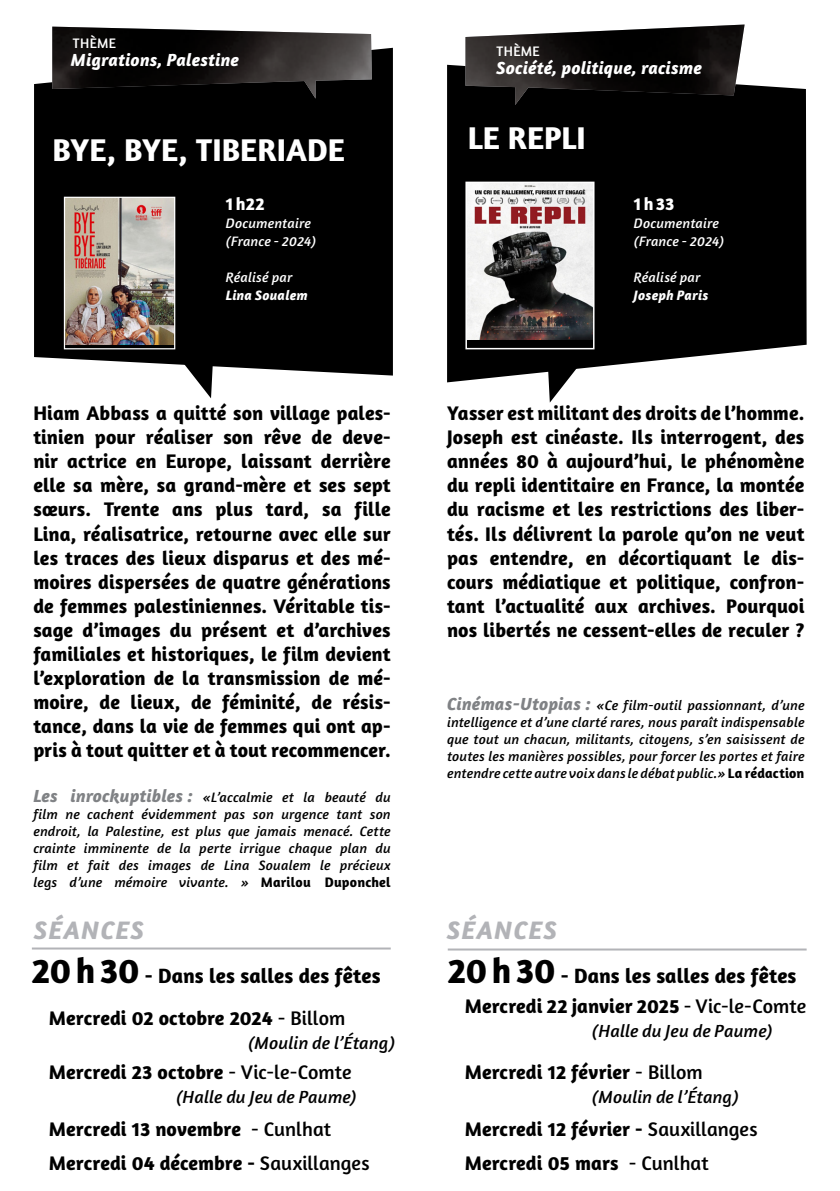
<style>
.page{position:relative;width:840px;height:1191px;background:#fff}
.page>*{position:absolute;margin:0;border:0;box-sizing:border-box;transform-origin:0 0}
.Titre_film{font:700 32px "Amaranth";letter-spacing:.005em;color:#fff}
.t1{font:italic 700 26px "Amaranth";letter-spacing:.055em;color:#b2b3b7}
.t2{font:700 21px "Amaranth";letter-spacing:.005em;color:#000}
.Critique_texte{font:700 20px/24px "Amaranth";color:#000;text-align:justify}
.Séances{font:700 20px "Amaranth";color:#000}
.Séances-2{font:italic 18px "Amaranth";letter-spacing:.005em;color:#000}
.Thème_sous-titre{font:italic 700 18px "Amaranth";letter-spacing:.005em;color:#fff}
.t3{font:700 18px "Amaranth";letter-spacing:.075em;color:#fff}
.Critique_texte-2{font:italic 14px/17px "Amaranth";letter-spacing:.015em;color:#000;text-align:justify}
.Fiche_technique_film{font:italic 14px/18px "Amaranth";letter-spacing:.01em;color:#fff}
.Fiche_technique_film-2{font:italic 700 14px "Amaranth";letter-spacing:.015em;color:#fff}
.Thème_titre{font:14px "Amaranth";letter-spacing:.025em;color:#fff}
.s1{font-weight:700;font-size:18px;color:#808285}
.s2{font-weight:700;font-style:normal}
.s3{font-size:36px}
.s4{font-weight:400}
</style>
<div class="page">
<svg style="left:447px;top:65px;width:359px;height:317px;background:#181818"></svg>
<div style="left:34px;top:48px;width:358px;height:327px;background:#000"></div>
<hr style="left:32px;top:947px;width:358px;height:2px;background:#b2b3b7">
<hr style="left:447px;top:948px;width:359px;height:2px;background:#b2b3b7">
<img style="left:66px;top:199px;width:107px;height:145px">
<div style="left:64px;top:197px;width:111px;height:152px;border:1px solid #fff"></div>
<svg style="left:175px;top:353px;width:38px;height:45px"></svg>
<svg style="left:547px;top:357px;width:38px;height:45px"></svg>
<img style="left:52px;top:27px;width:319px;height:72px">
<img style="left:465px;top:25px;width:279px;height:80px">
<img style="left:468px;top:185px;width:123px;height:154px">
<div style="left:465px;top:182px;width:129px;height:167px;border:2px solid #fff"></div>
<p class="Thème_titre" style="left:73px;top:34px;width:45px">THÈME</p>
<p class="Thème_sous-titre" style="left:71px;top:48px;width:169px">Migrations, Palestine</p>
<p class="Titre_film" style="left:52px;top:129px;width:293px">BYE, BYE, TIBERIADE</p>
<p class="t3" style="left:226px;top:193px;width:40px">1h22</p>
<p class="Fiche_technique_film" style="left:226px;top:215px;width:92px">Documentaire (France - 2024)</p>
<p class="Fiche_technique_film" style="left:226px;top:269px;width:68px">Réalisé par</p>
<p class="Fiche_technique_film-2" style="left:226px;top:287px;width:83px">Lina Soualem</p>
<p class="Critique_texte" style="left:33px;top:401px;width:359px">Hiam Abbass a quitté son village pales&shy;tinien pour réaliser son rêve de deve&shy;nir actrice en Europe, laissant derrière elle sa mère, sa grand-mère et ses sept sœurs. Trente ans plus tard, sa fille Lina, réalisatrice, retourne avec elle sur les traces des lieux disparus et des mé&shy;moires dispersées de quatre générations de femmes palestiniennes. Véritable tis&shy;sage d’images du présent et d’archives familiales et historiques, le film devient l’exploration de la transmission de mé&shy;moire, de lieux, de féminité, de résis&shy;tance, dans la vie de femmes qui ont ap&shy;pris à tout quitter et à tout recommencer.</p>
<p class="Critique_texte-2" style="left:33px;top:789px;width:359px"><span class="s1">Les inrockuptibles :</span> «L’accalmie et la beauté du film ne cachent évidemment pas son urgence tant son endroit, la Palestine, est plus que jamais menacé. Cette crainte imminente de la perte irrigue chaque plan du film et fait des images de Lina Soualem le précieux legs d’une mémoire vivante. » <span class="s2">Marilou Duponchel</span></p>
<p class="Thème_titre" style="left:496px;top:43px;width:45px">THÈME</p>
<p class="Thème_sous-titre" style="left:496px;top:57px;width:207px">Société, politique, racisme</p>
<p class="Titre_film" style="left:467px;top:118px;width:119px">LE REPLI</p>
<p class="t3" style="left:633px;top:193px;width:42px">1h33</p>
<p class="Fiche_technique_film" style="left:633px;top:215px;width:86px">Documentaire</p>
<p class="Fiche_technique_film" style="left:633px;top:233px;width:92px">(France - 2024)</p>
<p class="Fiche_technique_film" style="left:633px;top:269px;width:68px">Réalisé par</p>
<p class="Fiche_technique_film-2" style="left:633px;top:287px;width:76px">Joseph Paris</p>
<p class="Critique_texte" style="left:447px;top:401px;width:359px">Yasser est militant des droits de l’homme.<br>Joseph est cinéaste. Ils interrogent, des années 80 à aujourd’hui, le phénomène du repli identitaire en France, la montée du racisme et les restrictions des liber&shy;tés. Ils délivrent la parole qu’on ne veut pas entendre, en décortiquant le dis&shy;cours médiatique et politique, confron&shy;tant l’actualité aux archives. Pourquoi nos libertés ne cessent-elles de reculer ?</p>
<p class="Critique_texte-2" style="left:447px;top:697px;width:359px"><span class="s1">Cinémas-Utopias :</span> «Ce film-outil passionnant, d’une intelligence et d’une clarté rares, nous paraît indispensable que tout un chacun, militants, citoyens, s’en saisissent de toutes les manières possibles, pour forcer les portes et faire entendre cette autre voix dans le débat public.» <span class="s2">La rédaction</span></p>
<p class="t1" style="left:34px;top:914px;width:112px">SÉANCES</p>
<p class="t1" style="left:447px;top:914px;width:112px">SÉANCES</p>
<p class="t2" style="left:32px;top:962px;width:350px"><span class="s3">20h30</span> - Dans les salles des fêtes</p>
<p class="Séances" style="left:49px;top:1005px;width:297px">Mercredi 02 octobre 2024 <span class="s4">- Billom</span></p>
<p class="Séances-2" style="left:248px;top:1032px;width:149px">(Moulin de l’Étang)</p>
<p class="Séances" style="left:49px;top:1059px;width:304px">Mercredi 23 octobre <span class="s4">- Vic-le-Comte</span></p>
<p class="Séances-2" style="left:176px;top:1086px;width:182px">(Halle du Jeu de Paume)</p>
<p class="Séances" style="left:49px;top:1116px;width:283px">Mercredi 13 novembre <span class="s4">- Cunlhat</span></p>
<p class="Séances" style="left:49px;top:1150px;width:322px">Mercredi 04 décembre - <span class="s4">Sauxillanges</span></p>
<p class="t2" style="left:447px;top:962px;width:350px"><span class="s3">20h30</span> - Dans les salles des fêtes</p>
<p class="Séances" style="left:464px;top:993px;width:342px">Mercredi 22 janvier 2025 <span class="s4">- Vic-le-Comte</span></p>
<p class="Séances-2" style="left:591px;top:1020px;width:182px">(Halle du Jeu de Paume)</p>
<p class="Séances" style="left:464px;top:1059px;width:239px">Mercredi 12 février <span class="s4">- Billom</span></p>
<p class="Séances-2" style="left:591px;top:1086px;width:149px">(Moulin de l’Étang)</p>
<p class="Séances" style="left:464px;top:1116px;width:294px">Mercredi 12 février - <span class="s4">Sauxillanges</span></p>
<p class="Séances" style="left:464px;top:1150px;width:245px">Mercredi 05 mars <span class="s4">- Cunlhat</span></p>
</div>
